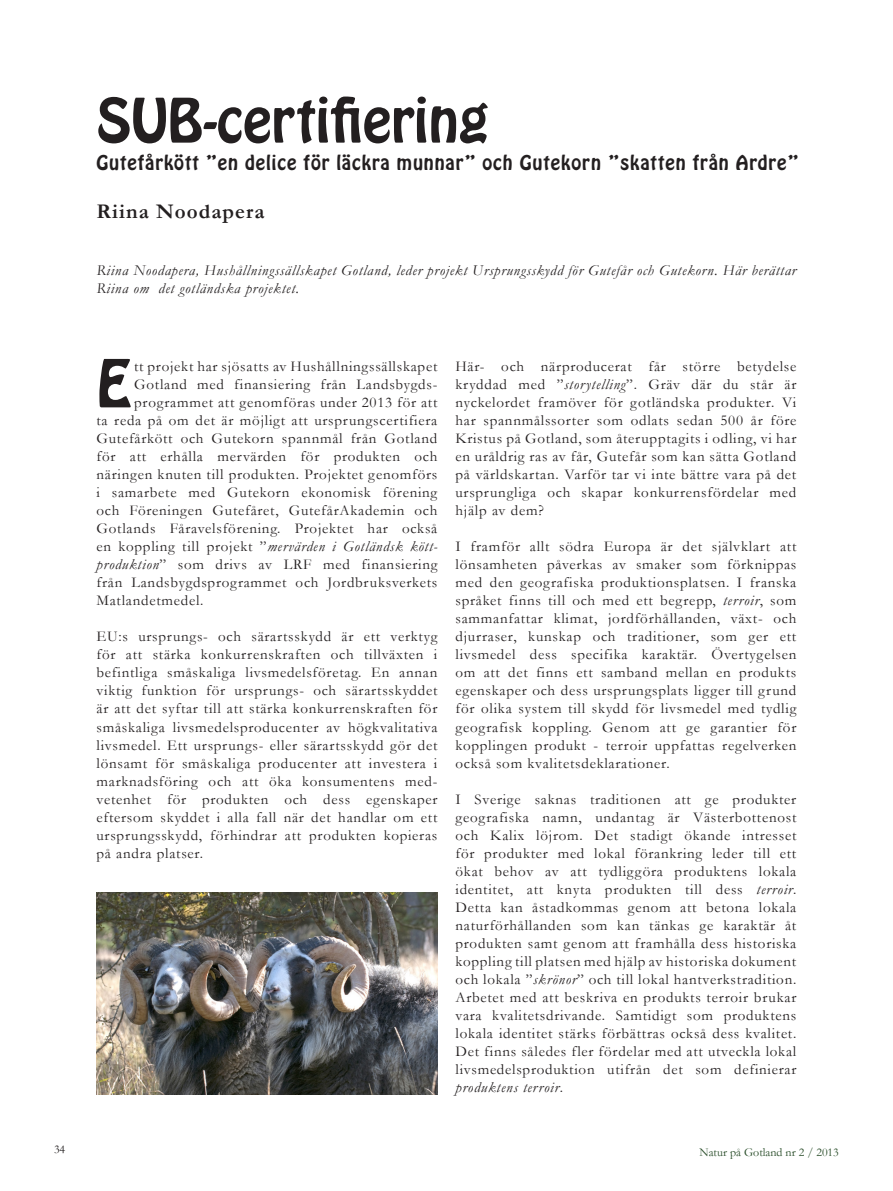
<style>
.page{position:relative;width:893px;height:1191px;background:#fff}
.page>*{position:absolute;margin:0;border:0;box-sizing:border-box;transform-origin:0 0}
.t1{font:58.2px "Hobo Std";color:#231f20}
.t2{font:54px "Hobo Std";color:#231f20}
.t3{font:700 21px "Garamond";letter-spacing:.05em;color:#231f20}
.t4{font:18px "Hobo Std";letter-spacing:.05em;color:#231f20}
.t5{font:15px/18px "Garamond";letter-spacing:.05em;color:#231f20;text-align:justify}
.t6{font:italic 15px/18px "Garamond";letter-spacing:.05em;color:#231f20}
.t7{font:12px "Garamond";color:#294d29}
.t8{font:12px "Garamond";color:#231f20}
.s1{font-style:normal}
.s2{font-style:italic}
</style>
<div class="page">
<img style="left:97px;top:892px;width:340px;height:202px">
<p class="t2" style="left:97px;top:83px;width:394px">SUB-certifiering</p>
<p class="t4" style="left:97px;top:150px;width:703px">Gutefårkött ”en delice för läckra munnar” och Gutekorn ”skatten från Ardre”</p>
<p class="t3" style="left:96px;top:199px;width:170px">Riina Noodapera</p>
<p class="t6" style="left:96px;top:261px;width:701px">Riina Noodapera, Hushållningssällskapet Gotland, leder projekt Ursprungsskydd för Gutefår och Gutekorn. Här berättar<br>Riina om det gotländska projektet.</p>
<p class="t1" style="left:97px;top:343px;width:36px">E</p>
<p class="t5" style="left:134px;top:357px;width:305px">tt projekt har sjösatts av Hushållningssällskapet</p>
<p class="t5" style="left:134px;top:375px;width:305px">Gotland med finansiering från Landsbygds-</p>
<p class="t5" style="left:134px;top:393px;width:305px">programmet att genomföras under 2013 för att</p>
<p class="t5" style="left:97px;top:411px;width:342px">ta reda på om det är möjligt att ursprungscertifiera</p>
<p class="t5" style="left:97px;top:429px;width:342px">Gutefårkött och Gutekorn spannmål från Gotland</p>
<p class="t5" style="left:97px;top:447px;width:342px">för att erhålla mervärden för produkten och</p>
<p class="t5" style="left:97px;top:465px;width:342px">näringen knuten till produkten. Projektet genomförs</p>
<p class="t5" style="left:97px;top:483px;width:342px">i samarbete med Gutekorn ekonomisk förening</p>
<p class="t5" style="left:97px;top:501px;width:342px">och Föreningen Gutefåret, GutefårAkademin och</p>
<p class="t5" style="left:97px;top:519px;width:342px">Gotlands Fåravelsförening. Projektet har också</p>
<p class="t6" style="left:97px;top:537px;width:343px"><span class="s1">en koppling till projekt ”</span>mervärden i Gotländsk kött-</p>
<p class="t5" style="left:97px;top:555px;width:342px"><span class="s2">produktion</span>” som drivs av LRF med finansiering</p>
<p class="t5" style="left:97px;top:573px;width:342px">från Landsbygdsprogrammet och Jordbruksverkets</p>
<p class="t5" style="left:97px;top:591px;width:108px">Matlandetmedel.</p>
<p class="t5" style="left:97px;top:627px;width:342px">EU:s ursprungs- och särartsskydd är ett verktyg för att stärka konkurrenskraften och tillväxten i befintliga småskaliga livsmedelsföretag. En annan viktig funktion för ursprungs- och särartsskyddet är att det syftar till att stärka konkurrenskraften för småskaliga livsmedelsproducenter av högkvalitativa livsmedel. Ett ursprungs- eller särartsskydd gör det lönsamt för småskaliga producenter att investera i marknadsföring och att öka konsumentens med&shy;vetenhet för produkten och dess egenskaper eftersom skyddet i alla fall när det handlar om ett ursprungsskydd, förhindrar att produkten kopieras på andra platser.</p>
<p class="t5" style="left:455px;top:357px;width:342px">Här- och närproducerat får större betydelse kryddad med ”<span class="s2">storytelling</span>”. Gräv där du står är nyckelordet framöver för gotländska produkter. Vi har spannmålssorter som odlats sedan 500 år före Kristus på Gotland, som återupptagits i odling, vi har en uråldrig ras av får, Gutefår som kan sätta Gotland på världskartan. Varför tar vi inte bättre vara på det ursprungliga och skapar konkurrensfördelar med hjälp av dem?</p>
<p class="t5" style="left:455px;top:537px;width:342px">I framför allt södra Europa är det självklart att lönsamheten påverkas av smaker som förknippas med den geografiska produktionsplatsen. I franska språket finns till och med ett begrepp, <span class="s2">terroir</span>, som sammanfattar klimat, jordförhållanden, växt- och djurraser, kunskap och traditioner, som ger ett livsmedel dess specifika karaktär. Övertygelsen om att det finns ett samband mellan en produkts egenskaper och dess ursprungsplats ligger till grund för olika system till skydd för livsmedel med tydlig geografisk koppling. Genom att ge garantier för kopplingen produkt - terroir uppfattas regelverken också som kvalitetsdeklarationer.</p>
<p class="t5" style="left:455px;top:789px;width:342px">I Sverige saknas traditionen att ge produkter geografiska namn, undantag är Västerbottenost och Kalix löjrom. Det stadigt ökande intresset för produkter med lokal förankring leder till ett ökat behov av att tydliggöra produktens lokala identitet, att knyta produkten till dess <span class="s2">terroir</span>.<br>Detta kan åstadkommas genom att betona lokala naturförhållanden som kan tänkas ge karaktär åt produkten samt genom att framhålla dess historiska koppling till platsen med hjälp av historiska dokument och lokala ”<span class="s2">skrönor</span>” och till lokal hantverkstradition.<br>Arbetet med att beskriva en produkts terroir brukar vara kvalitetsdrivande. Samtidigt som produktens lokala identitet stärks förbättras också dess kvalitet.<br>Det finns således fler fördelar med att utveckla lokal livsmedelsproduktion utifrån det som definierar <span class="s2">produktens terroir</span>.</p>
<p class="t8" style="left:54px;top:1142px;width:13px">34</p>
<p class="t7" style="left:699px;top:1145px;width:141px">Natur på Gotland nr 2 / 2013</p>
</div>
